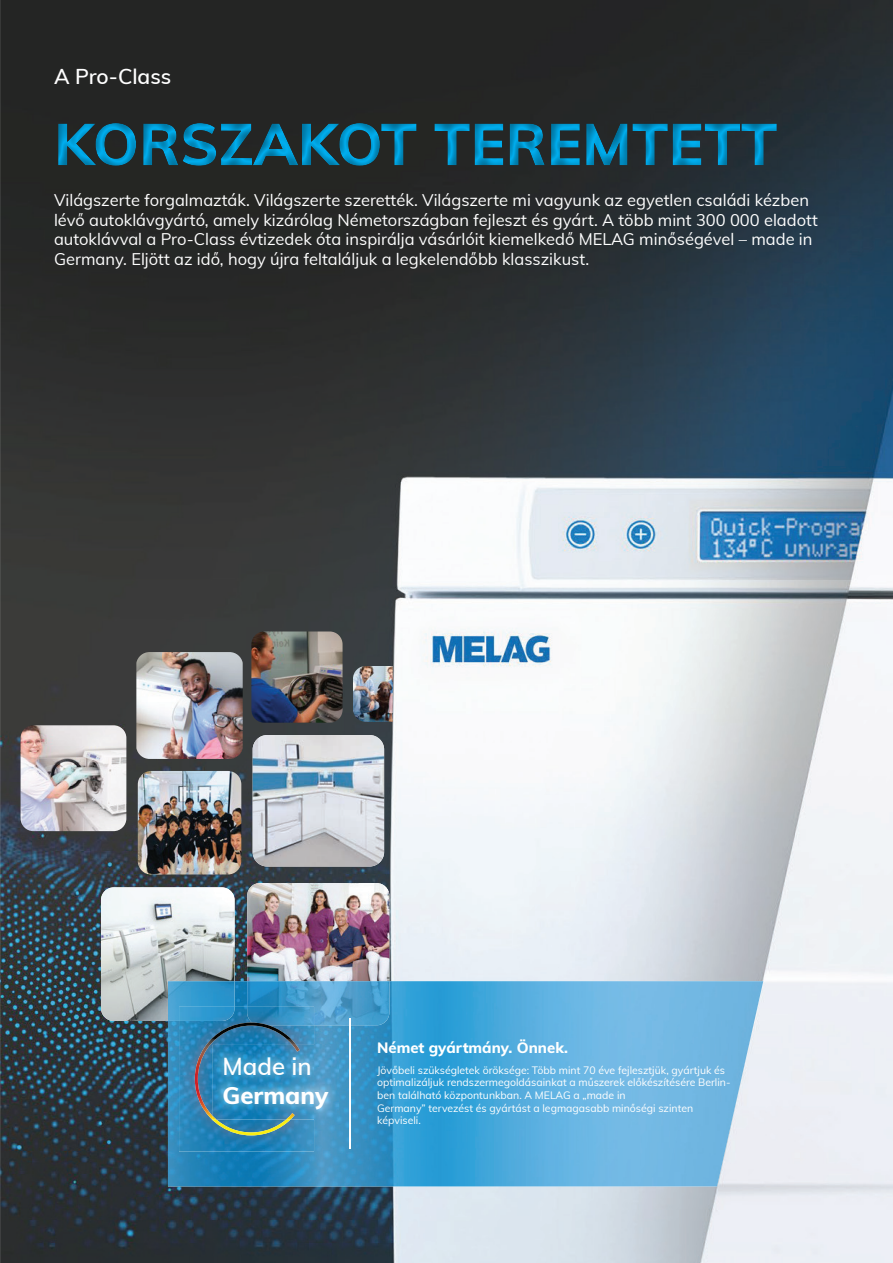
<style>
.page{position:relative;width:893px;height:1263px;background:#fff}
.page>*{position:absolute;margin:0;border:0;box-sizing:border-box;transform-origin:0 0}
.t1{font:800 58.5px "Muli";color:#00aeef}
.t2{font:800 24px "Muli";color:#fff}
.t3{font:600 24px "Muli";color:#fff}
.t4{font:600 21px "Muli";color:#fff}
.t5{font:16.5px/19.8px "Muli";color:#fff}
.t6{font:800 15px "Muli";color:#fff}
.t7{font:10.5px/12.6px "Muli";color:#fff}
</style>
<div class="page">
<img style="left:0;top:0;width:893px;height:1263px">
<img style="left:101px;top:887px;width:134px;height:134px">
<img style="left:253px;top:735px;width:131px;height:131px">
<img style="left:136px;top:652px;width:107px;height:107px">
<img style="left:247px;top:883px;width:142px;height:98px">
<img style="left:251px;top:631px;width:92px;height:92px">
<img style="left:21px;top:725px;width:105px;height:106px">
<img style="left:138px;top:771px;width:103px;height:103px">
<img style="left:353px;top:666px;width:40px;height:56px">
<img style="left:168px;top:981px;width:595px;height:205px">
<img style="left:168px;top:981px;width:67px;height:40px">
<img style="left:179px;top:1007px;width:135px;height:144px">
<img style="left:179px;top:1007px;width:56px;height:14px">
<img style="left:247px;top:1007px;width:67px;height:18px">
<svg style="left:195px;top:1025px;width:96px;height:110px"></svg>
<img style="left:300px;top:1045px;width:38px;height:74px">
<img style="left:212px;top:1045px;width:88px;height:74px">
<hr style="left:349px;top:1018px;width:1px;height:130px;background:#fff">
<div style="left:45px;top:108px;width:744px;height:74px;background:#231f20;opacity:.5"></div>
<p class="t4" style="left:54px;top:61px;width:119px">A Pro-Class</p>
<h1 class="t1" style="left:54px;top:101px;width:725px">KORSZAKOT TEREMTETT</h1>
<p class="t5" style="left:54px;top:189px;width:765px">Világszerte forgalmazták. Világszerte szerették. Világszerte mi vagyunk az egyetlen családi kézben lévő autoklávgyártó, amely kizárólag Németországban fejleszt és gyárt. A több mint 300 000 eladott autoklávval a Pro-Class évtizedek óta inspirálja vásárlóit kiemelkedő MELAG minőségével – made in Germany. Eljött az idő, hogy újra feltaláljuk a legkelendőbb klasszikust.</p>
<h2 class="t3" style="left:222px;top:1049px;width:91px">Made in</h2>
<h2 class="t2" style="left:222px;top:1077px;width:107px">Germany</h2>
<p class="t6" style="left:377px;top:1036px;width:192px">Német gyártmány. Önnek.</p>
<p class="t7" style="left:377px;top:1063px;width:355px">Jövőbeli szükségletek öröksége: Több mint 70 éve fejlesztjük, gyártjuk és optimalizáljuk rendszermegoldásainkat a műszerek előkészítésére Berlin&shy;ben található központunkban. A MELAG a „made in<br>Germany” tervezést és gyártást a legmagasabb minőségi szinten képviseli.</p>
</div>
